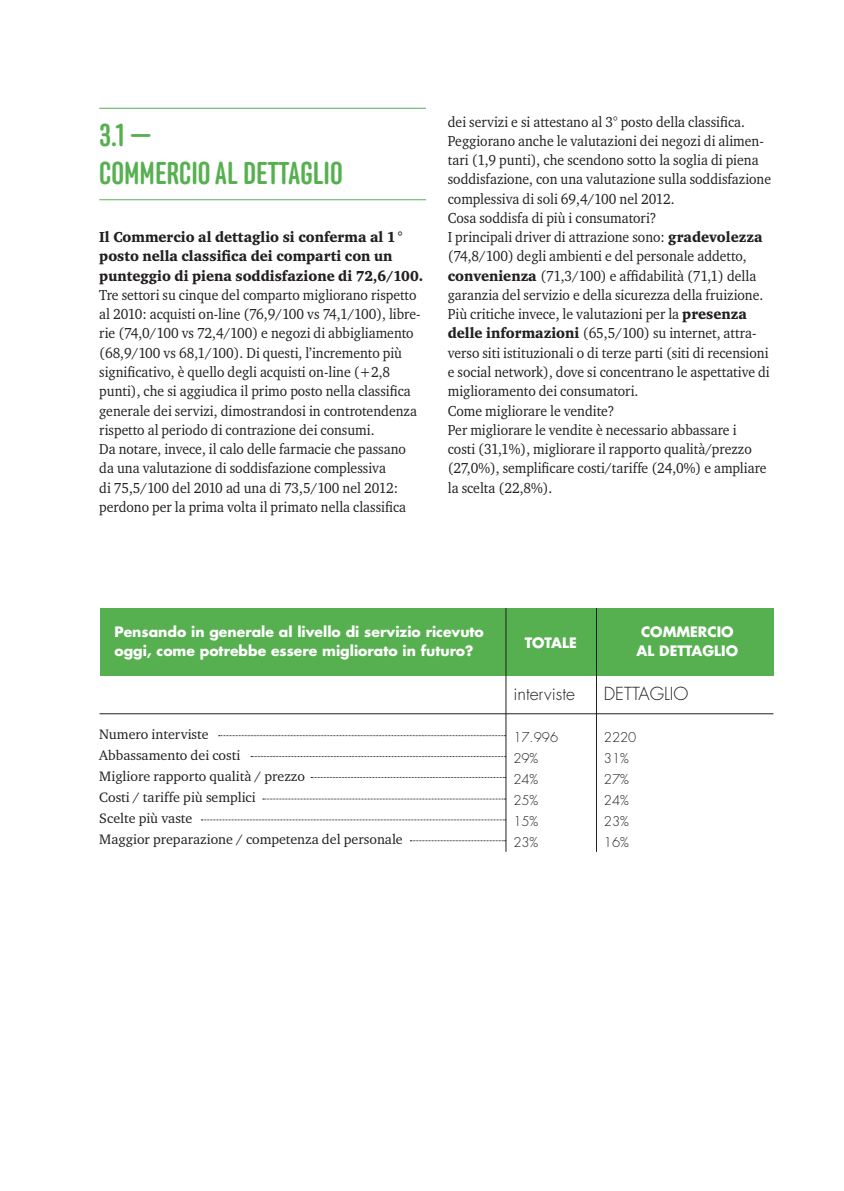
<style>
.page{position:relative;width:844px;height:1191px;background:#fff}
.page>*{position:absolute;margin:0;border:0;box-sizing:border-box;transform-origin:0 0}
.Titolo_Paragrafo{font:500 31.5px/38.5px "Anchor";color:#57b050}
.t1{font:300 17.5px "Futura";color:#231f20}
.Testo{font:14.88px/19.2px "Charter ITC";color:#231f20;scale:.92 1}
.Testo-2{font:14.88px/19.2px "Charter ITC Blac";color:#231f20;scale:.92 1}
.t2{font:14px "Charter ITC";color:#231f20}
.EVIDENZIATO{font:700 14px/19.2px "Futura";color:#fff}
.t3{font:300 13.12px "Futura";color:#231f20}
.s1{font-family:"Charter ITC Blac"}
</style>
<div class="page">
<hr style="left:99px;top:108px;width:327px;height:1px;background:#57b050">
<hr style="left:99px;top:199px;width:327px;height:1px;background:#57b050">
<svg style="left:251px;top:756px;width:254px;height:1px"></svg>
<svg style="left:201px;top:819px;width:304px;height:1px"></svg>
<svg style="left:218px;top:735px;width:287px;height:1px"></svg>
<hr style="left:99px;top:713px;width:674px;height:1px;background:#231f20">
<svg style="left:263px;top:798px;width:242px;height:1px"></svg>
<svg style="left:311px;top:777px;width:194px;height:1px"></svg>
<svg style="left:410px;top:840px;width:95px;height:1px"></svg>
<div style="left:100px;top:608px;width:673px;height:67px;background:#57b050"></div>
<hr style="left:505px;top:608px;width:1px;height:244px;background:#231f20">
<hr style="left:596px;top:608px;width:1px;height:244px;background:#231f20">
<p class="Titolo_Paragrafo" style="left:99px;top:115px;width:245px">3.1 —<br>COMMERCIO AL DETTAGLIO</p>
<p class="Testo-2" style="left:99px;top:227px;width:353px">Il Commercio al dettaglio si conferma al 1° posto nella classifica dei comparti con un punteggio di piena soddisfazione di 72,6/100.</p>
<p class="Testo" style="left:99px;top:285px;width:350px">Tre settori su cinque del comparto migliorano rispetto al 2010: acquisti on-line (76,9/100 vs 74,1/100), libre&shy;rie (74,0/100 vs 72,4/100) e negozi di abbigliamento (68,9/100 vs 68,1/100). Di questi, l’incremento più</p>
<p class="Testo" style="left:99px;top:362px;width:346px">significativo, è quello degli acquisti on-line (+2,8 punti), che si aggiudica il primo posto nella classifica generale dei servizi, dimostrandosi in controtendenza rispetto al periodo di contrazione dei consumi.</p>
<p class="Testo" style="left:99px;top:439px;width:335px">Da notare, invece, il calo delle farmacie che passano da una valutazione di soddisfazione complessiva<br>di 75,5/100 del 2010 ad una di 73,5/100 nel 2012: perdono per la prima volta il primato nella classifica</p>
<p class="Testo" style="left:447px;top:112px;width:353px">dei servizi e si attestano al 3° posto della classifica.<br>Peggiorano anche le valutazioni dei negozi di alimen&shy;tari (1,9 punti), che scendono sotto la soglia di piena soddisfazione, con una valutazione sulla soddisfazione complessiva di soli 69,4/100 nel 2012.</p>
<p class="Testo" style="left:447px;top:208px;width:228px">Cosa soddisfa di più i consumatori?</p>
<p class="Testo" style="left:447px;top:227px;width:351px">I principali driver di attrazione sono: <span class="s1">gradevolezza </span>(74,8/100) degli ambienti e del personale addetto, <span class="s1">convenienza</span> (71,3/100) e affidabilità (71,1) della garanzia del servizio e della sicurezza della fruizione.<br>Più critiche invece, le valutazioni per la <span class="s1">presenza delle informazioni</span> (65,5/100) su internet, attra&shy;verso siti istituzionali o di terze parti (siti di recensioni e social network), dove si concentrano le aspettative di miglioramento dei consumatori.</p>
<p class="Testo" style="left:447px;top:400px;width:183px">Come migliorare le vendite?</p>
<p class="Testo" style="left:447px;top:420px;width:348px">Per migliorare le vendite è necessario abbassare i costi (31,1%), migliorare il rapporto qualità/prezzo (27,0%), semplificare costi/tariffe (24,0%) e ampliare la scelta (22,8%).</p>
<p class="EVIDENZIATO" style="left:114px;top:621px;width:371px">Pensando in generale al livello di servizio ricevuto oggi, come potrebbe essere migliorato in futuro?</p>
<p class="t2" style="left:99px;top:725px;width:111px">Numero interviste</p>
<p class="t2" style="left:99px;top:746px;width:142px">Abbassamento dei costi</p>
<p class="t2" style="left:99px;top:767px;width:207px">Migliore rapporto qualità / prezzo</p>
<p class="t2" style="left:99px;top:788px;width:158px">Costi / tariffe più semplici</p>
<p class="t2" style="left:99px;top:809px;width:95px">Scelte più vaste</p>
<p class="t2" style="left:99px;top:830px;width:305px">Maggior preparazione / competenza del personale</p>
<p class="EVIDENZIATO" style="left:524px;top:633px;width:54px">TOTALE</p>
<p class="EVIDENZIATO" style="left:636px;top:622px;width:103px;text-align:center">COMMERCIO<br>AL DETTAGLIO</p>
<p class="t1" style="left:513px;top:683px;width:63px">interviste</p>
<p class="t3" style="left:513px;top:729px;width:46px">17.996</p>
<p class="t3" style="left:513px;top:750px;width:26px">29%</p>
<p class="t3" style="left:513px;top:771px;width:26px">24%</p>
<p class="t3" style="left:513px;top:792px;width:26px">25%</p>
<p class="t3" style="left:513px;top:813px;width:26px">15%</p>
<p class="t3" style="left:513px;top:834px;width:26px">23%</p>
<p class="t1" style="left:603px;top:683px;width:86px">DETTAGLIO</p>
<p class="t3" style="left:603px;top:729px;width:34px">2220</p>
<p class="t3" style="left:603px;top:750px;width:26px">31%</p>
<p class="t3" style="left:603px;top:771px;width:26px">27%</p>
<p class="t3" style="left:603px;top:792px;width:26px">24%</p>
<p class="t3" style="left:603px;top:813px;width:26px">23%</p>
<p class="t3" style="left:603px;top:834px;width:26px">16%</p>
</div>
